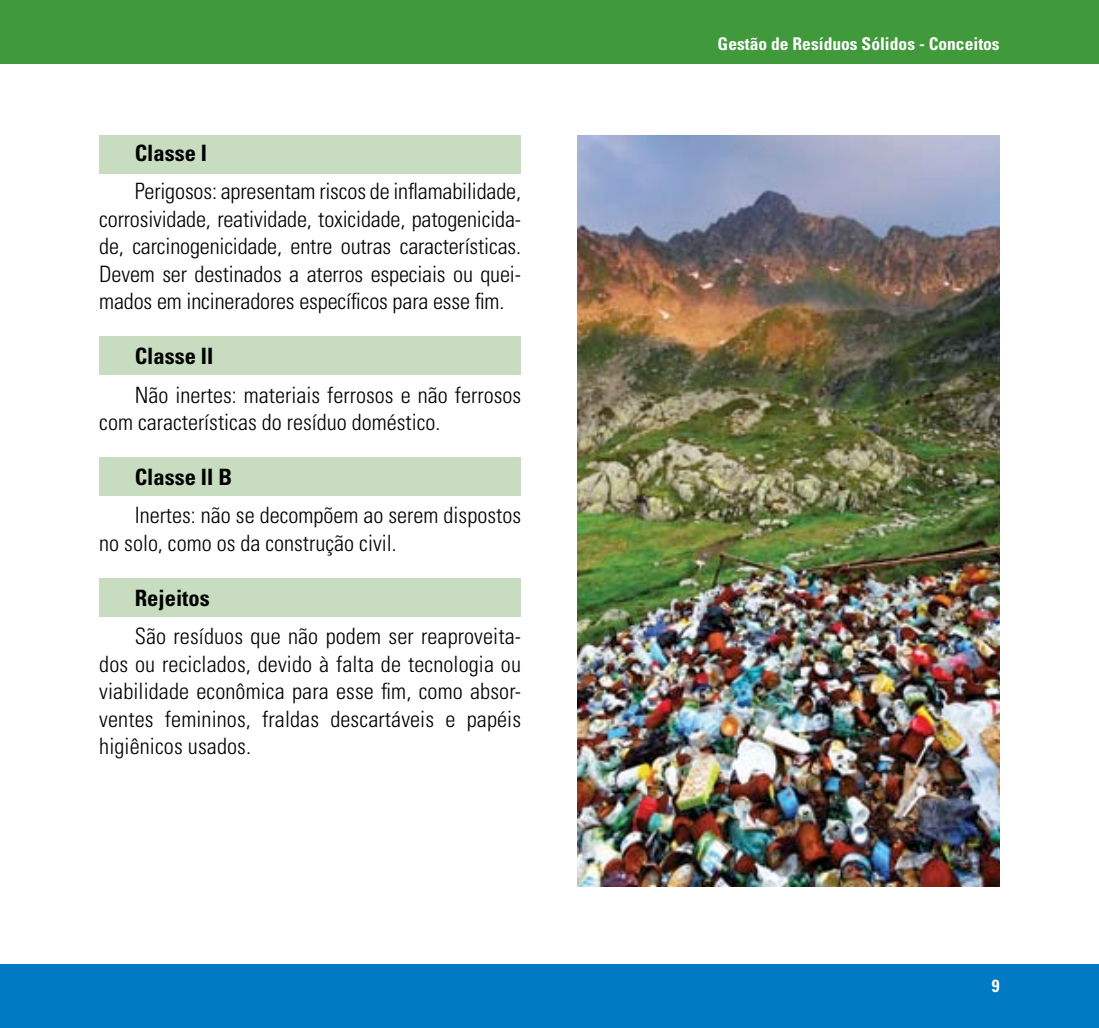
<style>
.page{position:relative;width:1099px;height:1028px;background:#fff}
.page>*{position:absolute;margin:0;border:0;box-sizing:border-box;transform-origin:0 0}
.Txt{font:300 condensed 22.5px/27.5px "Univers";color:#000;text-align:justify}
.Tit_Bullet{font:700 condensed 22.5px "Univers";color:#000}
.t1{font:700 condensed 17.5px "Univers";color:#fff}
</style>
<div class="page">
<div style="left:99px;top:578px;width:422px;height:38px;background:#c8ddc0"></div>
<img style="left:578px;top:135px;width:421px;height:751px">
<div style="left:99px;top:135px;width:422px;height:39px;background:#c8ddc0"></div>
<div style="left:99px;top:457px;width:422px;height:39px;background:#c8ddc0"></div>
<div style="left:99px;top:337px;width:422px;height:38px;background:#c8ddc0"></div>
<div style="left:0;top:964px;width:1098px;height:64px;background:#007ac2"></div>
<div style="left:0;top:0;width:1098px;height:64px;background:#40993b"></div>
<p class="Tit_Bullet" style="left:135px;top:139px;width:74px">Classe I</p>
<p class="Txt" style="left:99px;top:178px;width:423px;text-indent:35px">Perigosos: apresentam riscos de inflamabilidade, corrosividade, reatividade, toxicidade, patogenicida&shy;de, carcinogenicidade, entre outras características.<br>Devem ser destinados a aterros especiais ou quei&shy;mados em incineradores específicos para esse fim.</p>
<p class="Tit_Bullet" style="left:135px;top:343px;width:80px">Classe II</p>
<p class="Txt" style="left:99px;top:381px;width:423px;text-indent:35px">Não inertes: materiais ferrosos e não ferrosos com características do resíduo doméstico.</p>
<p class="Tit_Bullet" style="left:135px;top:463px;width:99px">Classe II B</p>
<p class="Txt" style="left:99px;top:501px;width:423px;text-indent:35px">Inertes: não se decompõem ao serem dispostos no solo, como os da construção civil.</p>
<p class="Tit_Bullet" style="left:135px;top:584px;width:77px">Rejeitos</p>
<p class="Txt" style="left:99px;top:622px;width:423px;text-indent:35px">São resíduos que não podem ser reaproveita&shy;dos ou reciclados, devido à falta de tecnologia ou viabilidade econômica para esse fim, como absor&shy;ventes femininos, fraldas descartáveis e papéis higiênicos usados.</p>
<p class="t1" style="left:717px;top:33px;width:283px">Gestão de Resíduos Sólidos - Conceitos</p>
<p class="t1" style="left:991px;top:975px;width:9px">9</p>
</div>
